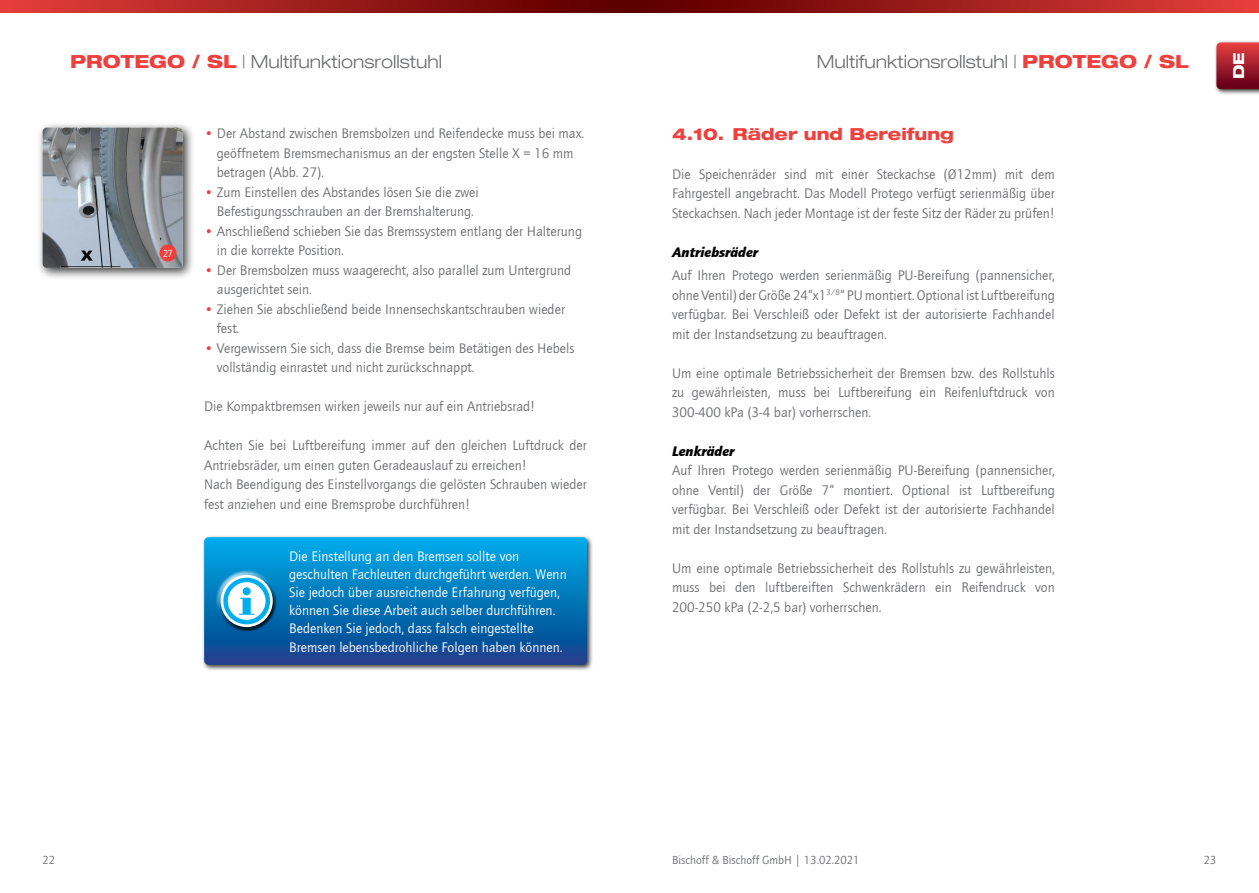
<style>
.page{position:relative;width:1259px;height:893px;background:#fff}
.page>*{position:absolute;margin:0;border:0;box-sizing:border-box;transform-origin:0 0}
.t1{font:300 18px "Helve Neu Lig Ext";color:#6d6e71}
.t2{font:800 16.5px "Helve Neu Hea Ext";color:#ef403d}
.t3{font:800 15px "Helve Neu Hea Ext";color:#fff}
.t4{font:14.25px/19.5px "Quay Sans";color:#6d6e71}
.t5{font:14.25px/18px "Quay Sans";color:#fff}
.t6{font:italic 900 14.25px "Quay Sans";color:#000}
.t7{font:12px "Quay Sans";color:#6d6e71}
.t8{font:10.5px "Quay Sans";color:#fff}
.s1{font-family:"Helve Neu Hea Ext";font-weight:800;color:#ef403d}
.s2{color:#ef403d}
</style>
<div class="page">
<svg style="left:0;top:0;width:629px;height:12px;background:#9d1d1b"></svg>
<svg style="left:629px;top:0;width:630px;height:12px;background:#9e1d1b"></svg>
<div style="left:1213px;top:40px;width:46px;height:56px;background:#000;opacity:.75"></div>
<svg style="left:1216px;top:43px;width:43px;height:46px;background:#a31f2e"></svg>
<div style="left:201px;top:535px;width:392px;height:136px;background:#000;opacity:.75"></div>
<svg style="left:204px;top:537px;width:383px;height:128px;background:#0575b9"></svg>
<div style="left:216px;top:571px;width:56px;height:44px;background:#fff;opacity:.75"></div>
<div style="left:220px;top:583px;width:57px;height:49px;background:#000;opacity:.75"></div>
<svg style="left:221px;top:575px;width:52px;height:52px"></svg>
<div style="left:223px;top:578px;width:47px;height:46px;border:4px solid #00aeef;border-radius:50%"></div>
<svg style="left:239px;top:598px;width:15px;height:17px"></svg>
<div style="left:243px;top:587px;width:8px;height:8px;background:#00aeef;border-radius:50%"></div>
<div style="left:37px;top:121px;width:158px;height:159px;background:#000;opacity:.75"></div>
<img style="left:43px;top:128px;width:140px;height:140px">
<div style="left:159px;top:244px;width:17px;height:17px;background:#ef403d;border-radius:50%"></div>
<p class="t1" style="left:70px;top:50px;width:373px"><span class="s1">PROTEGO / SL</span> | Multifunktionsrollstuhl</p>
<p class="t1" style="left:816px;top:50px;width:373px">Multifunktionsrollstuhl | <span class="s1">PROTEGO / SL</span></p>
<p class="t8" style="left:163px;top:248px;width:12px">27</p>
<p class="t4" style="left:217px;top:124px;width:369px;text-indent:-13px"><span class="s2">•</span> Der Abstand zwischen Bremsbolzen und Reifendecke muss bei max. geöffnetem Bremsmechanismus an der engsten Stelle X = 16 mm betragen (Abb. 27).</p>
<p class="t4" style="left:204px;top:183px;width:276px;text-align:center"><span class="s2">•</span> Zum Einstellen des Abstandes lösen Sie die zwei<br>Befestigungsschrauben an der Bremshalterung.</p>
<p class="t4" style="left:217px;top:221px;width:367px;text-indent:-13px"><span class="s2">•</span> Anschließend schieben Sie das Bremssystem entlang der Halterung in die korrekte Position.</p>
<p class="t4" style="left:217px;top:260px;width:356px;text-indent:-13px"><span class="s2">•</span> Der Bremsbolzen muss waagerecht, also parallel zum Untergrund ausgerichtet sein.</p>
<p class="t4" style="left:217px;top:299px;width:350px;text-indent:-13px"><span class="s2">•</span> Ziehen Sie abschließend beide Innensechskantschrauben wieder fest.</p>
<p class="t4" style="left:217px;top:338px;width:359px;text-indent:-13px"><span class="s2">•</span> Vergewissern Sie sich, dass die Bremse beim Betätigen des Hebels vollständig einrastet und nicht zurückschnappt.</p>
<p class="t4" style="left:204px;top:397px;width:333px">Die Kompaktbremsen wirken jeweils nur auf ein Antriebsrad!</p>
<p class="t4" style="left:204px;top:436px;width:384px">Achten Sie bei Luftbereifung immer auf den gleichen Luftdruck der Antriebsräder, um einen guten Geradeauslauf zu erreichen!<br>Nach Beendigung des Einstellvorgangs die gelösten Schrauben wieder fest anziehen und eine Bremsprobe durchführen!</p>
<p class="t5" style="left:289px;top:547px;width:279px">Die Einstellung an den Bremsen sollte von geschulten Fachleuten durchgeführt werden. Wenn Sie jedoch über ausreichende Erfahrung verfügen, können Sie diese Arbeit auch selber durchführen.<br>Bedenken Sie jedoch, dass falsch eingestellte</p>
<p class="t5" style="left:289px;top:639px;width:275px">Bremsen lebensbedrohliche Folgen haben können.</p>
<p class="t2" style="left:672px;top:123px;width:283px">4.10. Räder und Bereifung</p>
<p class="t4" style="left:672px;top:164px;width:384px;text-align:justify">Die Speichenräder sind mit einer Steckachse (Ø12mm) mit dem Fahrgestell angebracht. Das Modell Protego verfügt serienmäßig über Steckachsen. Nach jeder Montage ist der feste Sitz der Räder zu prüfen!</p>
<p class="t6" style="left:672px;top:243px;width:88px">Antriebsräder</p>
<p class="t4" style="left:672px;top:266px;width:384px;text-align:justify">Auf Ihren Protego werden serienmäßig PU-Bereifung (pannensicher, ohne Ventil) der Größe 24“x1<sup>3/8</sup>“ PU montiert. Optional ist Luftbereifung verfügbar. Bei Verschleiß oder Defekt ist der autorisierte Fachhandel mit der Instandsetzung zu beauftragen.</p>
<p class="t4" style="left:672px;top:364px;width:384px;text-align:justify">Um eine optimale Betriebssicherheit der Bremsen bzw. des Rollstuhls zu gewährleisten, muss bei Luftbereifung ein Reifenluftdruck von 300-400 kPa (3-4 bar) vorherrschen.</p>
<p class="t6" style="left:672px;top:443px;width:64px">Lenkräder</p>
<p class="t4" style="left:672px;top:461px;width:384px;text-align:justify">Auf Ihren Protego werden serienmäßig PU-Bereifung (pannensicher, ohne Ventil) der Größe 7“ montiert. Optional ist Luftbereifung verfügbar. Bei Verschleiß oder Defekt ist der autorisierte Fachhandel mit der Instandsetzung zu beauftragen.</p>
<p class="t4" style="left:672px;top:559px;width:384px;text-align:justify">Um eine optimale Betriebssicherheit des Rollstuhls zu gewährleisten, muss bei den luftbereiften Schwenkrädern ein Reifendruck von 200-250 kPa (2-2,5 bar) vorherrschen.</p>
<p class="t3" style="left:1229px;top:79px;width:28px;rotate:-90deg">DE</p>
<p class="t7" style="left:672px;top:853px;width:189px">Bischoff &amp; Bischoff GmbH | 13.02.2021</p>
<p class="t7" style="left:43px;top:853px;width:14px">22</p>
<p class="t7" style="left:1203px;top:853px;width:14px">23</p>
</div>
